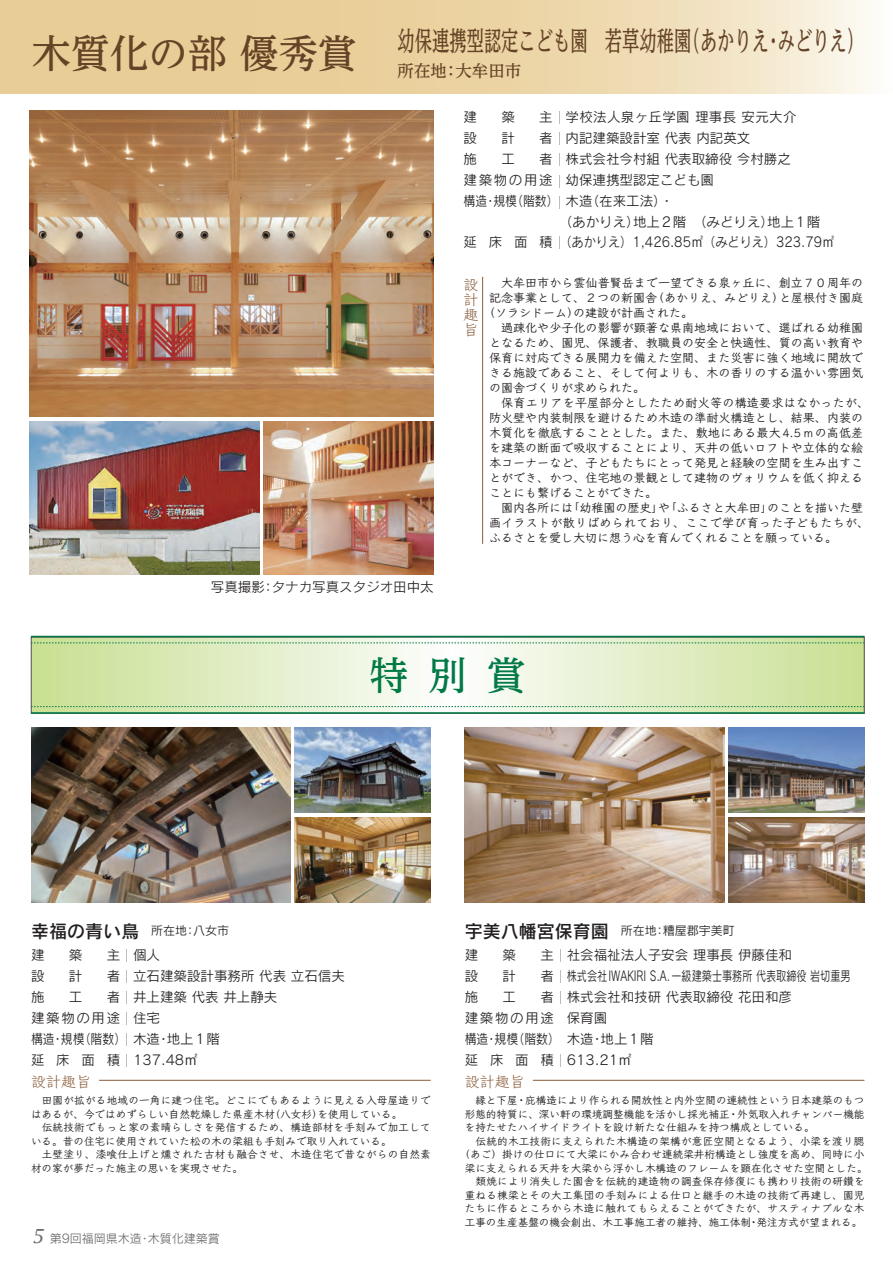
<style>
.page{position:relative;width:893px;height:1263px;background:#fff}
.page>*{position:absolute;margin:0;border:0;box-sizing:border-box;transform-origin:0 0}
.t1{font:500 39px "UD Reimin Pr 6";color:#017a47}
.t2{font:500 27px "UD Reimin Pr 6";color:#654326;scale:.64 1}
.t3{font:500 16.5px "UD Reimin Pr 6";color:#654326}
.t4{font:15px/15px "Klee Pro M";color:#8a5d3b;text-align:justify}
.t5{font:13.5px/21px "Rodin Pro M";color:#231f20}
.t6{font:13.5px "Rodin Pro M";color:#231f20;scale:.88 1}
.t7{font:13.5px "Rodin Pro M";letter-spacing:.025em;color:#231f20}
.t8{font:12px "Klee Pro DB";letter-spacing:.005em;color:#231f20}
.t9{font:12px "Klee Pro DB";letter-spacing:.025em;color:#231f20}
.t10{font:12px "Rodin Pro M";color:#231f20}
.t11{font:12px "Rodin Pro M";color:#6c6d70}
.t12{font:10.5px/13.5px "Klee Pro DB";letter-spacing:.015em;color:#231f20}
.s1{font-size:39px}
.s2{font-family:"Rodin Pro DB";font-size:18px}
.s3{font-family:"Lucida Fax";font-style:italic;font-size:19.5px}
</style>
<div class="page">
<svg style="left:559px;top:112px;width:1px;height:12px"></svg>
<svg style="left:559px;top:133px;width:1px;height:12px"></svg>
<svg style="left:559px;top:154px;width:1px;height:12px"></svg>
<svg style="left:559px;top:175px;width:1px;height:12px"></svg>
<svg style="left:559px;top:196px;width:1px;height:12px"></svg>
<svg style="left:559px;top:236px;width:1px;height:13px"></svg>
<hr style="left:482px;top:277px;width:1px;height:267px;background:#8a5d3b">
<img style="left:728px;top:728px;width:136px;height:85px">
<img style="left:30px;top:111px;width:404px;height:306px">
<img style="left:31px;top:728px;width:259px;height:174px">
<img style="left:465px;top:728px;width:259px;height:174px">
<img style="left:295px;top:728px;width:136px;height:85px">
<img style="left:728px;top:817px;width:136px;height:85px">
<img style="left:295px;top:817px;width:136px;height:85px">
<img style="left:30px;top:421px;width:229px;height:153px">
<img style="left:264px;top:421px;width:170px;height:153px">
<svg style="left:126px;top:949px;width:1px;height:13px"></svg>
<svg style="left:126px;top:970px;width:1px;height:13px"></svg>
<svg style="left:126px;top:991px;width:1px;height:13px"></svg>
<svg style="left:126px;top:1012px;width:1px;height:13px"></svg>
<svg style="left:126px;top:1033px;width:1px;height:13px"></svg>
<svg style="left:126px;top:1054px;width:1px;height:13px"></svg>
<hr style="left:99px;top:1080px;width:332px;height:1px;background:#8a5d3b">
<svg style="left:560px;top:949px;width:1px;height:13px"></svg>
<svg style="left:560px;top:970px;width:1px;height:13px"></svg>
<svg style="left:560px;top:991px;width:1px;height:13px"></svg>
<svg style="left:560px;top:1054px;width:1px;height:13px"></svg>
<hr style="left:533px;top:1080px;width:331px;height:1px;background:#8a5d3b">
<svg style="left:33px;top:639px;width:829px;height:72px;background:#e1edc6"></svg>
<hr style="left:31px;top:636px;width:833px;height:1px;background:#017a47">
<hr style="left:31px;top:712px;width:833px;height:2px;background:#017a47">
<svg style="left:31px;top:642px;width:833px;height:1px"></svg>
<svg style="left:31px;top:706px;width:833px;height:1px"></svg>
<svg style="left:0;top:0;width:872px;height:94px;background:#edd6aa"></svg>
<h2 class="t2" style="left:32px;top:19px;width:1302px"><span class="s1">木質化の部 優秀賞</span> 幼保連携型認定こども園　若草幼稚園（あかりえ・みどりえ）</h2>
<h3 class="t3" style="left:398px;top:57px;width:125px">所在地：大牟田市</h3>
<p class="t5" style="left:211px;top:576px;width:224px">写真撮影：タナカ写真スタジオ田中太</p>
<p class="t5" style="left:463px;top:106px;width:15px">建</p>
<p class="t5" style="left:501px;top:106px;width:15px">築</p>
<p class="t7" style="left:539px;top:109px;width:259px">主 学校法人泉ヶ丘学園 理事長 安元大介</p>
<p class="t5" style="left:463px;top:127px;width:15px">設</p>
<p class="t5" style="left:501px;top:127px;width:15px">計</p>
<p class="t5" style="left:539px;top:127px;width:213px">者 内記建築設計室 代表 内記英文</p>
<p class="t5" style="left:463px;top:148px;width:15px">施</p>
<p class="t5" style="left:501px;top:148px;width:15px">工</p>
<p class="t5" style="left:539px;top:148px;width:253px">者 株式会社今村組 代表取締役 今村勝之</p>
<p class="t5" style="left:463px;top:169px;width:252px">建築物の用途 幼保連携型認定こども園</p>
<p class="t6" style="left:463px;top:193px;width:240px">構造・規模（階数）木造（在来工法）・</p>
<p class="t5" style="left:559px;top:211px;width:263px">（あかりえ）地上2階　（みどりえ）地上1階</p>
<p class="t5" style="left:463px;top:231px;width:372px">延 床 面 積（あかりえ）1,426.85㎡（みどりえ）323.79㎡</p>
<h3 class="t4" style="left:463px;top:277px;width:16px">設計趣旨</h3>
<p class="t8" style="left:489px;top:275px;width:376px">　大牟田市から雲仙普賢岳まで一望できる泉ヶ丘に、創立７０周年の</p>
<p class="t8" style="left:489px;top:290px;width:376px">記念事業として、２つの新園舎（あかりえ、みどりえ）と屋根付き園庭</p>
<p class="t8" style="left:483px;top:305px;width:211px">（ソラシドーム）の建設が計画された。</p>
<p class="t8" style="left:489px;top:320px;width:376px">　過疎化や少子化の影響が顕著な県南地域において、選ばれる幼稚園</p>
<p class="t8" style="left:489px;top:335px;width:376px">となるため、園児、保護者、教職員の安全と快適性、質の高い教育や</p>
<p class="t8" style="left:489px;top:350px;width:376px">保育に対応できる展開力を備えた空間、また災害に強く地域に開放で</p>
<p class="t8" style="left:489px;top:365px;width:376px">きる施設であること、そして何よりも、木の香りのする温かい雰囲気</p>
<p class="t8" style="left:489px;top:380px;width:157px">の園舎づくりが求められた。</p>
<p class="t9" style="left:489px;top:395px;width:382px">　保育エリアを平屋部分としたため耐火等の構造要求はなかったが、</p>
<p class="t8" style="left:489px;top:410px;width:376px">防火壁や内装制限を避けるため木造の準耐火構造とし、結果、内装の</p>
<p class="t8" style="left:489px;top:425px;width:376px">木質化を徹底することとした。また、敷地にある最大 4.5ｍの高低差</p>
<p class="t8" style="left:489px;top:440px;width:376px">を建築の断面で吸収することにより、天井の低いロフトや立体的な絵</p>
<p class="t8" style="left:489px;top:455px;width:376px">本コーナーなど、子どもたちにとって発見と経験の空間を生み出すこ</p>
<p class="t8" style="left:489px;top:470px;width:376px">とができ、かつ、住宅地の景観として建物のヴォリウムを低く抑える</p>
<p class="t8" style="left:489px;top:485px;width:169px">ことにも繋げることができた。</p>
<p class="t8" style="left:489px;top:500px;width:376px">　園内各所には「幼稚園の歴史」や「ふるさと大牟田」のことを描いた壁</p>
<p class="t9" style="left:489px;top:515px;width:382px">画イラストが散りばめられており、ここで学び育った子どもたちが、</p>
<p class="t8" style="left:489px;top:530px;width:349px">ふるさとを愛し大切に想う心を育んでくれることを願っている。</p>
<h1 class="t1" style="left:370px;top:643px;width:157px">特別賞</h1>
<p class="t10" style="left:31px;top:923px;width:200px"><span class="s2">幸福の青い鳥</span>　所在地：八女市</p>
<p class="t5" style="left:31px;top:944px;width:15px">建</p>
<p class="t5" style="left:69px;top:944px;width:15px">築</p>
<p class="t5" style="left:107px;top:944px;width:55px">主 個人</p>
<p class="t5" style="left:31px;top:965px;width:15px">設</p>
<p class="t5" style="left:69px;top:965px;width:15px">計</p>
<p class="t5" style="left:107px;top:965px;width:240px">者 立石建築設計事務所 代表 立石信夫</p>
<p class="t5" style="left:31px;top:986px;width:15px">施</p>
<p class="t5" style="left:69px;top:986px;width:15px">工</p>
<p class="t5" style="left:31px;top:986px;width:248px;text-indent:76px">者 井上建築 代表 井上静夫建築物の用途 住宅<br>構造・規模（階数）木造・地上1階<br>延 床 面 積 137.48㎡</p>
<h3 class="t4" style="left:31px;top:1074px;width:62px">設計趣旨</h3>
<p class="t12" style="left:31px;top:1093px;width:401px">　田園が拡がる地域の一角に建つ住宅。どこにでもあるように見える入母屋造りではあるが、今ではめずらしい自然乾燥した県産木材（八女杉）を使用している。<br>　伝統技術でもっと家の素晴らしさを発信するため、構造部材を手刻みで加工している。昔の住宅に使用されていた松の木の梁組も手刻みで取り入れている。<br>　土壁塗り、漆喰仕上げと燻された古材も融合させ、木造住宅で昔ながらの自然素材の家が夢だった施主の思いを実現させた。</p>
<p class="t11" style="left:31px;top:1231px;width:190px"><span class="s3">5</span> 第9回福岡県木造・木質化建築賞</p>
<p class="t10" style="left:465px;top:923px;width:271px"><span class="s2">宇美八幡宮保育園</span>　所在地：糟屋郡宇美町</p>
<p class="t5" style="left:465px;top:944px;width:15px">建</p>
<p class="t5" style="left:503px;top:944px;width:15px">築</p>
<p class="t5" style="left:540px;top:944px;width:253px">主 社会福祉法人子安会 理事長 伊藤佳和</p>
<p class="t5" style="left:465px;top:965px;width:15px">設</p>
<p class="t5" style="left:503px;top:965px;width:15px">計</p>
<p class="t5" style="left:541px;top:965px;width:312px">者 株式会社IWAKIRI S.A.一級建築士事務所 代表取締役 岩切重男</p>
<p class="t5" style="left:465px;top:986px;width:15px">施</p>
<p class="t5" style="left:503px;top:986px;width:15px">工</p>
<p class="t5" style="left:465px;top:986px;width:329px;text-indent:76px">者 株式会社和技研 代表取締役 花田和彦建築物の用途 保育園<br>構造・規模（階数）木造・地上1階<br>延 床 面 積 613.21㎡</p>
<h3 class="t4" style="left:465px;top:1074px;width:61px">設計趣旨</h3>
<p class="t12" style="left:465px;top:1093px;width:401px">　縁と下屋・庇構造により作られる開放性と内外空間の連続性という日本建築のもつ</p>
<p class="t12" style="left:465px;top:1107px;width:401px">形態的特質に、深い軒の環境調整機能を活かし採光補正・外気取入れチャンバー機能</p>
<p class="t12" style="left:465px;top:1120px;width:351px">を持たせたハイサイドライトを設け新たな仕組みを持つ構成としている。</p>
<p class="t12" style="left:465px;top:1134px;width:401px">　伝統的木工技術に支えられた木構造の架構が意匠空間となるよう、小梁を渡り腮</p>
<p class="t12" style="left:459px;top:1147px;width:406px">（あご）掛けの仕口にて大梁にかみ合わせ連続梁井桁構造とし強度を高め、同時に小</p>
<p class="t12" style="left:465px;top:1161px;width:404px">梁に支えられる天井を大梁から浮かし木構造のフレームを顕在化させた空間とした。</p>
<p class="t12" style="left:465px;top:1174px;width:401px">　類焼により消失した園舎を伝統的建造物の調査保存修復にも携わり技術の研鑽を</p>
<p class="t12" style="left:465px;top:1188px;width:401px">重ねる棟梁とその大工集団の手刻みによる仕口と継手の木造の技術で再建し、園児</p>
<p class="t12" style="left:465px;top:1201px;width:401px">たちに作るところから木造に触れてもらえることができたが、サスティナブルな木</p>
<p class="t12" style="left:465px;top:1215px;width:399px">工事の生産基盤の機会創出、木工事施工者の維持、施工体制・発注方式が望まれる。</p>
</div>
